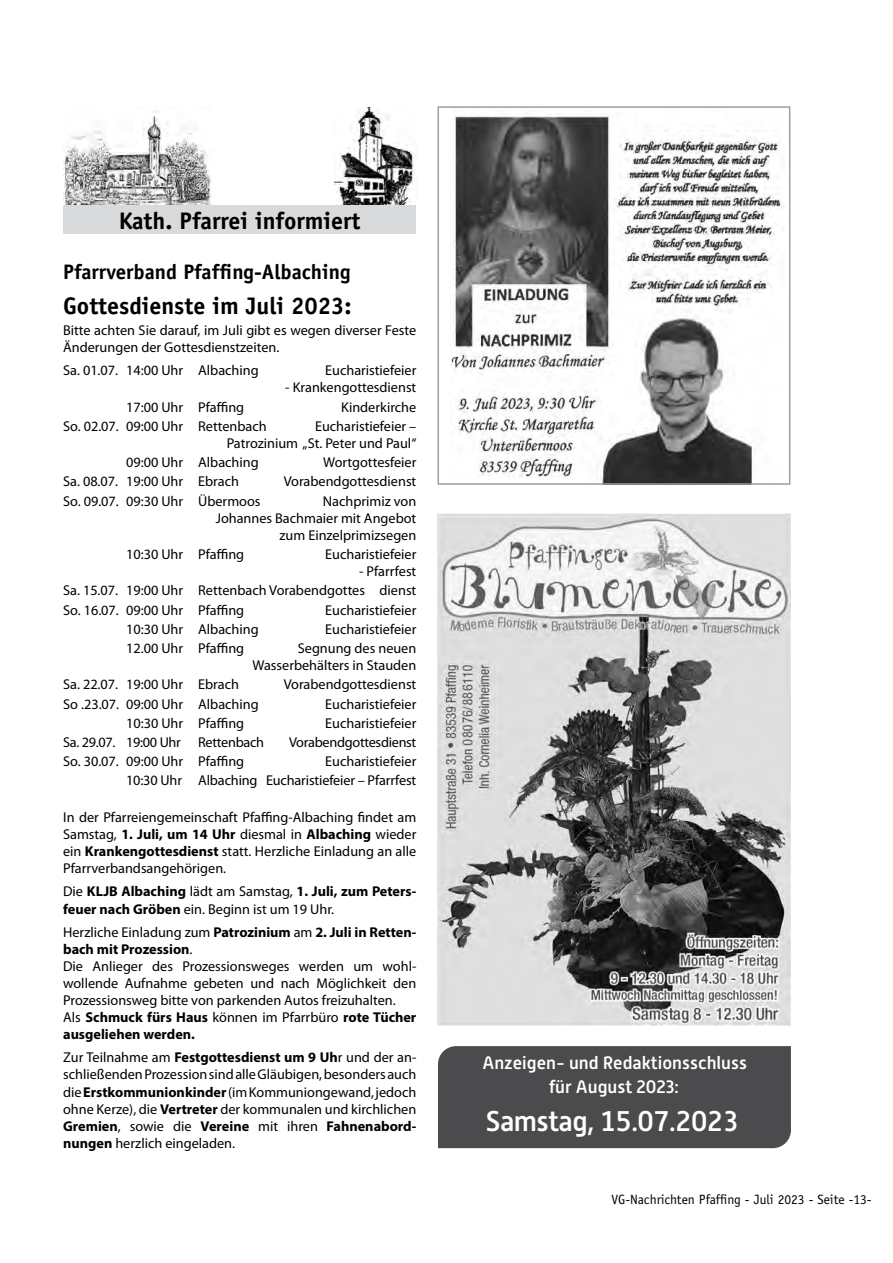
<style>
.page{position:relative;width:893px;height:1263px;background:#fff}
.page>*{position:absolute;margin:0;border:0;box-sizing:border-box;transform-origin:0 0}
.t1{font:500 28.5px "Alwyn New";letter-spacing:-.02em;color:#fff}
.t2{font:700 24px "Officina Sans Std";color:#000}
.t3{font:700 21px "Officina Sans Std";color:#000}
.t4{font:500 18px/24px "Alwyn New";color:#fff;text-align:center}
.t5{font:14.25px/17.1px "Myriad Pro";color:#000;text-align:right}
.t6{font:700 14.25px/17.1px "Myriad Pro";color:#000}
.t7{font:14.25px "Myriad Pro";letter-spacing:-.02em;color:#000}
.t8{font:13.5px "Officina Sans Std";color:#000}
.s1{font-weight:700}
.s2{font-weight:400}
</style>
<div class="page">
<img style="left:437px;top:513px;width:353px;height:512px">
<img style="left:63px;top:111px;width:149px;height:94px">
<img style="left:334px;top:107px;width:82px;height:97px">
<div style="left:63px;top:205px;width:353px;height:28px;background:#d9dadb"></div>
<img style="left:451px;top:116px;width:307px;height:366px">
<div style="left:437px;top:106px;width:353px;height:379px;border:2px solid #9c9e9f"></div>
<img style="left:611px;top:132px;width:174px;height:181px">
<svg style="left:774px;top:195px;width:5px;height:13px"></svg>
<div style="left:438px;top:1046px;width:353px;height:102px;background:#4b4b4d"></div>
<h2 class="t2" style="left:119px;top:206px;width:243px">Kath. Pfarrei informiert</h2>
<h3 class="t3" style="left:63px;top:259px;width:289px">Pfarrverband Pfaffing-Albaching</h3>
<h2 class="t2" style="left:63px;top:290px;width:290px">Gottesdienste im Juli 2023:</h2>
<p class="t5" style="left:63px;top:322px;width:355px;text-align:left">Bitte achten Sie darauf, im Juli gibt es wegen diverser Feste<br>Änderungen der Gottesdienstzeiten.</p>
<p class="t5" style="left:63px;top:362px;width:197px">Sa. 01.07. 14:00 Uhr Albaching</p>
<p class="t5" style="left:325px;top:362px;width:93px">Eucharistiefeier</p>
<p class="t5" style="left:285px;top:379px;width:133px">- Krankengottesdienst</p>
<p class="t5" style="left:126px;top:398px;width:120px">17:00 Uhr Pfaffing</p>
<p class="t5" style="left:341px;top:398px;width:77px">Kinderkirche</p>
<p class="t5" style="left:63px;top:418px;width:205px">So. 02.07. 09:00 Uhr Rettenbach</p>
<p class="t5" style="left:227px;top:418px;width:191px">Eucharistiefeier –<br>Patrozinium „St. Peter und Paul“</p>
<p class="t5" style="left:126px;top:454px;width:134px">09:00 Uhr Albaching</p>
<p class="t5" style="left:323px;top:454px;width:95px">Wortgottesfeier</p>
<p class="t5" style="left:63px;top:473px;width:177px">Sa. 08.07. 19:00 Uhr Ebrach</p>
<p class="t5" style="left:284px;top:473px;width:134px">Vorabendgottesdienst</p>
<p class="t5" style="left:63px;top:492px;width:199px">So. 09.07. 09:30 Uhr Übermoos</p>
<p class="t5" style="left:216px;top:492px;width:202px">Nachprimiz von<br>Johannes Bachmaier mit Angebot zum Einzelprimizsegen</p>
<p class="t5" style="left:126px;top:546px;width:120px">10:30 Uhr Pfaffing</p>
<p class="t5" style="left:325px;top:546px;width:93px">Eucharistiefeier</p>
<p class="t5" style="left:63px;top:562px;width:355px;line-height:19.2px;text-align:justify;text-indent:296px">- Pfarrfest Sa. 15.07. 19:00 Uhr Rettenbach Vorabendgottes dienst So. 16.07. 09:00 Uhr Pfaffing</p>
<p class="t5" style="left:325px;top:601px;width:93px">Eucharistiefeier</p>
<p class="t5" style="left:126px;top:621px;width:134px">10:30 Uhr Albaching</p>
<p class="t5" style="left:325px;top:621px;width:93px">Eucharistiefeier</p>
<p class="t5" style="left:126px;top:640px;width:120px">12.00 Uhr Pfaffing</p>
<p class="t5" style="left:252px;top:640px;width:165px">Segnung des neuen<br>Wasserbehälters in Stauden</p>
<p class="t5" style="left:63px;top:676px;width:177px">Sa. 22.07. 19:00 Uhr Ebrach</p>
<p class="t5" style="left:284px;top:676px;width:134px">Vorabendgottesdienst</p>
<p class="t5" style="left:63px;top:695px;width:197px">So .23.07. 09:00 Uhr Albaching</p>
<p class="t5" style="left:325px;top:695px;width:93px">Eucharistiefeier</p>
<p class="t5" style="left:126px;top:715px;width:120px">10:30 Uhr Pfaffing</p>
<p class="t5" style="left:325px;top:715px;width:93px">Eucharistiefeier</p>
<p class="t7" style="left:63px;top:734px;width:202px">Sa. 29.07. 19:00 Uhr Rettenbach</p>
<p class="t7" style="left:289px;top:734px;width:129px">Vorabendgottesdienst</p>
<p class="t5" style="left:63px;top:753px;width:183px">So. 30.07. 09:00 Uhr Pfaffing</p>
<p class="t5" style="left:126px;top:752px;width:292px;line-height:19.2px">Eucharistiefeier<br>10:30 Uhr Albaching Eucharistiefeier – Pfarrfest</p>
<p class="t5" style="left:63px;top:809px;width:355px;text-align:justify">In der Pfarreiengemeinschaft Pfaffing-Albaching findet am Samstag, <span class="s1">1. Juli, um 14 Uhr</span> diesmal in <span class="s1">Albaching</span> wieder ein <span class="s1">Krankengottesdienst</span> statt. Herzliche Einladung an alle Pfarrverbandsangehörigen.</p>
<p class="t6" style="left:63px;top:883px;width:355px"><span class="s2">Die</span> KLJB Albaching <span class="s2">lädt am Samstag,</span> 1. Juli, zum Peters&shy;feuer nach Gröben <span class="s2">ein. Beginn ist um 19 Uhr.</span></p>
<p class="t5" style="left:63px;top:923px;width:355px;text-align:left">Herzliche Einladung zum <span class="s1">Patrozinium</span> am <span class="s1">2. Juli in Retten&shy;bach mit Prozession</span>.<br>Die Anlieger des Prozessionsweges werden um wohl&shy;wollende Aufnahme gebeten und nach Möglichkeit den Prozessionsweg bitte von parkenden Autos freizuhalten.<br>Als <span class="s1">Schmuck fürs Haus</span> können im Pfarrbüro <span class="s1">rote Tücher ausgeliehen werden.</span></p>
<p class="t5" style="left:63px;top:1049px;width:355px;text-align:justify">Zur Teilnahme am <span class="s1">Festgottesdienst um 9 Uh</span>r und der an&shy;schließenden Prozession sind alle Gläubigen, besonders auch die <span class="s1">Erstkommunionkinder</span> (im Kommuniongewand, jedoch ohne Kerze), die <span class="s1">Vertreter</span> der kommunalen und kirchlichen <span class="s1">Gremien</span>, sowie die <span class="s1">Vereine</span> mit ihren <span class="s1">Fahnenabord&shy;nungen</span> herzlich eingeladen.</p>
<p class="t4" style="left:482px;top:1051px;width:266px">Anzeigen- und Redaktionsschluss für August 2023:</p>
<h1 class="t1" style="left:486px;top:1105px;width:255px">Samstag, 15.07.2023</h1>
<p class="t8" style="left:611px;top:1191px;width:262px">VG-Nachrichten Pfaffing - Juli 2023 - Seite -13-</p>
</div>
